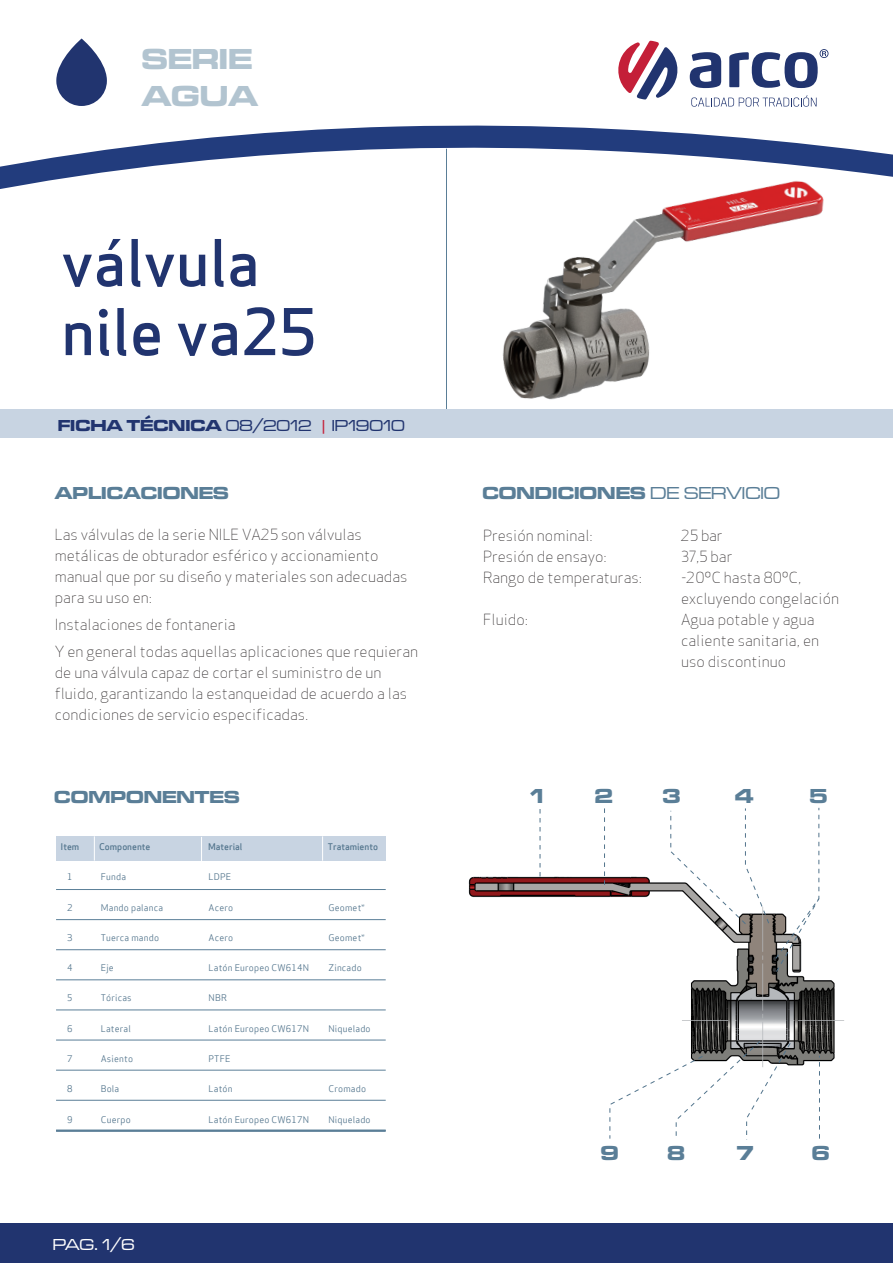
<style>
.page{position:relative;width:893px;height:1263px;background:#fff}
.page>*{position:absolute;margin:0;border:0;box-sizing:border-box;transform-origin:0 0}
.t1{font:62.7px/69px "Apex Sans Medium T";color:#21346f}
.t2{font:30px/37px "Microgramma D Bold Exte";color:#b2c4d0}
.t3{font:21px "Microgramma D Bold Exte";color:#5a7e97}
.t4{font:18px "Microgramma D Bold Exte";color:#5a7e97}
.t5{font:16.5px "Microgramma D Medi Exte";color:#21346f}
.t6{font:16.5px "Microgramma D Medi Exte";color:#fff}
.t7{font:15px/21px "Apex Sans Light T";color:#231f20}
.t8{font:9px "Apex Sans Book T";letter-spacing:.02em;color:#52748c}
.t9{font:9px "Apex Sans Medium T";color:#52748c}
.s1{font-family:"Microgramma D Bold Exte"}
.s2{color:#c41f38}
.s3{font-family:"Microgramma D Medi Exte"}
</style>
<div class="page">
<svg style="left:618px;top:41px;width:60px;height:59px"></svg>
<svg style="left:690px;top:52px;width:31px;height:36px"></svg>
<svg style="left:729px;top:49px;width:99px;height:39px"></svg>
<svg style="left:691px;top:95px;width:126px;height:12px"></svg>
<svg style="left:0;top:125px;width:893px;height:64px"></svg>
<hr style="left:446px;top:149px;width:1px;height:261px;background:#5a7e97">
<div style="left:0;top:410px;width:893px;height:28px;background:#c8d4e2"></div>
<div style="left:0;top:1223px;width:893px;height:40px;background:#21346f"></div>
<svg style="left:56px;top:39px;width:51px;height:67px"></svg>
<div style="left:56px;top:836px;width:330px;height:25px;background:#c8d4e2"></div>
<hr style="left:56px;top:889px;width:330px;height:1px;background:#5a7e97">
<hr style="left:56px;top:919px;width:330px;height:1px;background:#5a7e97">
<hr style="left:56px;top:949px;width:330px;height:1px;background:#5a7e97">
<hr style="left:56px;top:979px;width:330px;height:1px;background:#5a7e97">
<hr style="left:56px;top:1009px;width:330px;height:1px;background:#5a7e97">
<hr style="left:56px;top:1040px;width:330px;height:1px;background:#5a7e97">
<hr style="left:56px;top:1070px;width:330px;height:1px;background:#5a7e97">
<hr style="left:56px;top:1100px;width:330px;height:1px;background:#5a7e97">
<svg style="left:94px;top:836px;width:1px;height:25px"></svg>
<svg style="left:201px;top:837px;width:1px;height:24px"></svg>
<svg style="left:322px;top:836px;width:1px;height:25px"></svg>
<hr style="left:56px;top:1129px;width:330px;height:3px;background:#5a7e97">
<img style="left:480px;top:147px;width:362px;height:263px">
<img style="left:468px;top:864px;width:376px;height:202px">
<svg style="left:540px;top:809px;width:1px;height:72px"></svg>
<svg style="left:604px;top:808px;width:1px;height:80px"></svg>
<svg style="left:670px;top:807px;width:150px;height:165px"></svg>
<svg style="left:819px;top:1056px;width:1px;height:82px"></svg>
<svg style="left:609px;top:1040px;width:182px;height:100px"></svg>
<h2 class="t2" style="left:142px;top:40px;width:118px">SERIE<br>AGUA</h2>
<h1 class="t1" style="left:61px;top:228px;width:257px">válvula nile va25</h1>
<p class="t5" style="left:58px;top:415px;width:349px"><span class="s1">FICHA TÉCNICA</span> 08/2012 <span class="s2">|</span> IP19010</p>
<p class="t4" style="left:55px;top:481px;width:176px">APLICACIONES</p>
<p class="t7" style="left:55px;top:524px;width:354px">Las válvulas de la serie NILE VA25 son válvulas metálicas de obturador esférico y accionamiento manual que por su diseño y materiales son adecuadas para su uso en:</p>
<p class="t7" style="left:55px;top:611px;width:365px;line-height:27px">Instalaciones de fontaneria<br>Y en general todas aquellas aplicaciones que requieran</p>
<p class="t7" style="left:55px;top:662px;width:354px">de una válvula capaz de cortar el suministro de un fluido, garantizando la estanqueidad de acuerdo a las condiciones de servicio especificadas.</p>
<p class="t4" style="left:54px;top:784px;width:187px">COMPONENTES</p>
<p class="t9" style="left:61px;top:841px;width:20px">Item</p>
<p class="t9" style="left:99px;top:841px;width:53px">Componente</p>
<p class="t9" style="left:208px;top:841px;width:36px">Material</p>
<p class="t9" style="left:328px;top:841px;width:52px">Tratamiento</p>
<p class="t8" style="left:67px;top:871px;width:7px">1</p>
<p class="t8" style="left:101px;top:871px;width:27px">Funda</p>
<p class="t8" style="left:209px;top:871px;width:24px">LDPE</p>
<p class="t8" style="left:67px;top:901px;width:7px">2</p>
<p class="t8" style="left:101px;top:901px;width:64px">Mando palanca</p>
<p class="t8" style="left:209px;top:901px;width:26px">Acero</p>
<p class="t8" style="left:328px;top:901px;width:38px">Geomet®</p>
<p class="t8" style="left:67px;top:932px;width:7px">3</p>
<p class="t8" style="left:101px;top:932px;width:60px">Tuerca mando</p>
<p class="t8" style="left:209px;top:932px;width:26px">Acero</p>
<p class="t8" style="left:328px;top:932px;width:38px">Geomet®</p>
<p class="t8" style="left:67px;top:962px;width:7px">4</p>
<p class="t8" style="left:101px;top:962px;width:14px">Eje</p>
<p class="t8" style="left:209px;top:962px;width:102px">Latón Europeo CW614N</p>
<p class="t8" style="left:328px;top:962px;width:35px">Zincado</p>
<p class="t8" style="left:67px;top:992px;width:7px">5</p>
<p class="t8" style="left:101px;top:992px;width:32px">Tóricas</p>
<p class="t8" style="left:209px;top:992px;width:20px">NBR</p>
<p class="t8" style="left:67px;top:1023px;width:7px">6</p>
<p class="t8" style="left:101px;top:1023px;width:32px">Lateral</p>
<p class="t8" style="left:209px;top:1023px;width:102px">Latón Europeo CW617N</p>
<p class="t8" style="left:328px;top:1023px;width:44px">Niquelado</p>
<p class="t8" style="left:67px;top:1053px;width:7px">7</p>
<p class="t8" style="left:101px;top:1053px;width:34px">Asiento</p>
<p class="t8" style="left:209px;top:1053px;width:24px">PTFE</p>
<p class="t8" style="left:67px;top:1083px;width:7px">8</p>
<p class="t8" style="left:101px;top:1083px;width:20px">Bola</p>
<p class="t8" style="left:209px;top:1083px;width:25px">Latón</p>
<p class="t8" style="left:328px;top:1083px;width:39px">Cromado</p>
<p class="t8" style="left:67px;top:1113px;width:7px">9</p>
<p class="t8" style="left:101px;top:1113px;width:31px">Cuerpo</p>
<p class="t8" style="left:209px;top:1113px;width:102px">Latón Europeo CW617N</p>
<p class="t8" style="left:328px;top:1113px;width:44px">Niquelado</p>
<p class="t6" style="left:53px;top:1234px;width:83px">PAG. 1/6</p>
<p class="t4" style="left:482px;top:481px;width:299px">CONDICIONES <span class="s3">DE SERVICIO</span></p>
<p class="t7" style="left:483px;top:525px;width:111px">Presión nominal:</p>
<p class="t7" style="left:681px;top:525px;width:43px">25 bar</p>
<p class="t7" style="left:483px;top:546px;width:125px">Presión de ensayo:</p>
<p class="t7" style="left:681px;top:546px;width:53px">37,5 bar</p>
<p class="t7" style="left:483px;top:567px;width:160px">Rango de temperaturas:</p>
<p class="t7" style="left:681px;top:567px;width:160px">-20ºC hasta 80ºC, excluyendo congelación</p>
<p class="t7" style="left:483px;top:609px;width:46px">Fluido:</p>
<p class="t7" style="left:681px;top:609px;width:140px">Agua potable y agua caliente sanitaria, en uso discontinuo</p>
<h3 class="t3" style="left:530px;top:782px;width:15px">1</h3>
<h3 class="t3" style="left:595px;top:782px;width:19px">2</h3>
<h3 class="t3" style="left:663px;top:782px;width:19px">3</h3>
<h3 class="t3" style="left:735px;top:782px;width:20px">4</h3>
<h3 class="t3" style="left:810px;top:782px;width:19px">5</h3>
<h3 class="t3" style="left:601px;top:1138px;width:19px">9</h3>
<h3 class="t3" style="left:667px;top:1138px;width:19px">8</h3>
<h3 class="t3" style="left:737px;top:1138px;width:18px">7</h3>
<h3 class="t3" style="left:812px;top:1138px;width:19px">6</h3>
</div>
